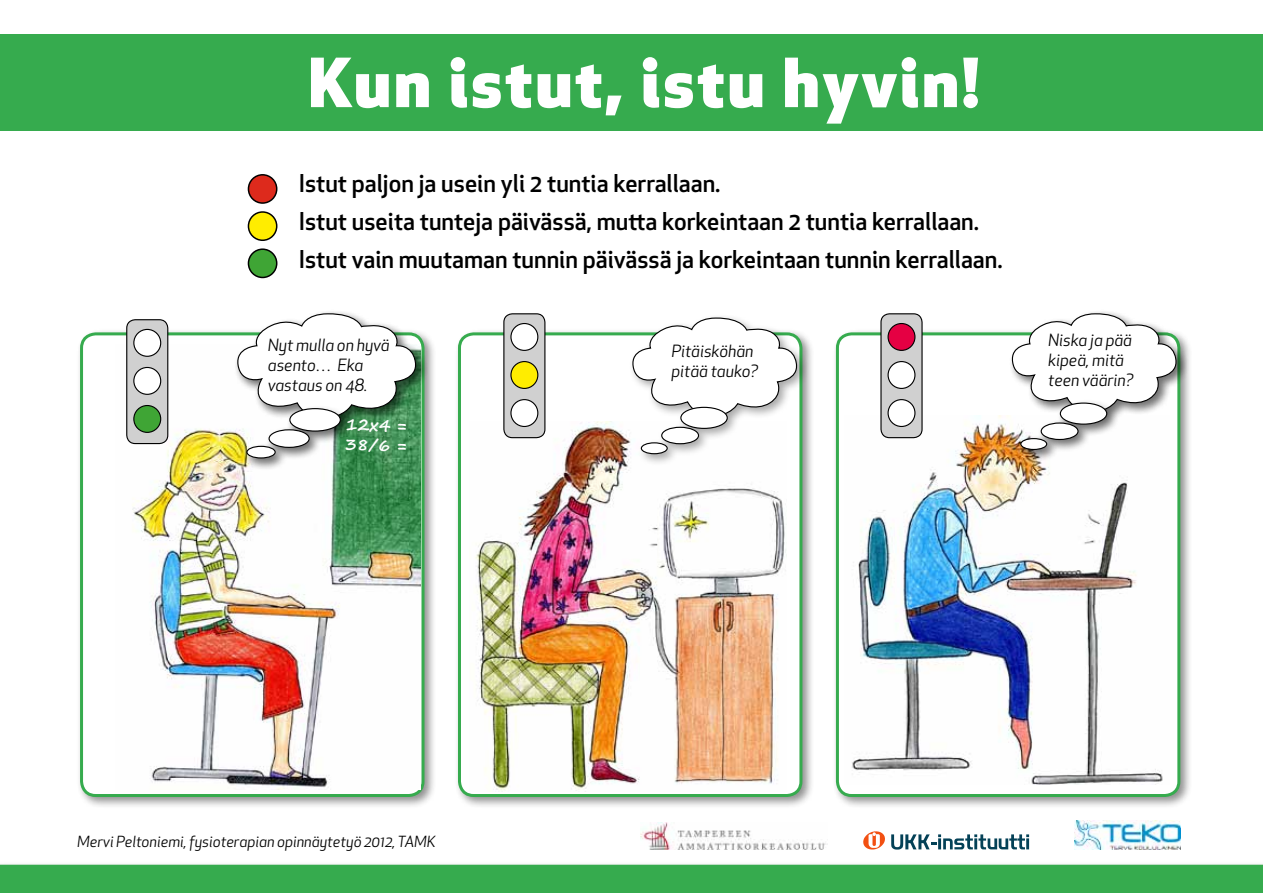
<style>
.page{position:relative;width:1263px;height:893px;background:#fff}
.page>*{position:absolute;margin:0;border:0;box-sizing:border-box;transform-origin:0 0}
.t1{font:800 66px "Apex New";letter-spacing:.05em;color:#fff}
.t2{font:500 24px/38px "Apex New";color:#000}
.t3{font:italic 16.5px/19.8px "Apex New";color:#000}
.t4{font:700 16.5px/19.8px "Segoe Print";color:#fff}
.t5{font:italic 15px "Apex New";color:#000}
</style>
<div class="page">
<div style="left:832px;top:328px;width:361px;height:482px;background:#000;opacity:.44"></div>
<div style="left:837px;top:334px;width:342px;height:461px;background:#fff;border-radius:14px"></div>
<div style="left:836px;top:332px;width:344px;height:465px;border:3px solid #36ab4e;border-radius:14px"></div>
<div style="left:454px;top:328px;width:361px;height:482px;background:#000;opacity:.44"></div>
<div style="left:459px;top:334px;width:342px;height:461px;background:#fff;border-radius:14px"></div>
<div style="left:458px;top:332px;width:344px;height:465px;border:3px solid #36ab4e;border-radius:14px"></div>
<div style="left:76px;top:328px;width:361px;height:482px;background:#000;opacity:.44"></div>
<div style="left:82px;top:334px;width:341px;height:461px;background:#fff;border-radius:14px"></div>
<div style="left:80px;top:332px;width:344px;height:465px;border:3px solid #36ab4e;border-radius:14px"></div>
<img style="left:126px;top:344px;width:295px;height:446px">
<img style="left:475px;top:422px;width:311px;height:369px">
<img style="left:852px;top:415px;width:311px;height:369px">
<div style="left:0;top:34px;width:1263px;height:97px;background:#36ab4e"></div>
<div style="left:248px;top:175px;width:29px;height:28px;background:#dd2a1c;border-radius:50%"></div>
<div style="left:248px;top:174px;width:29px;height:30px;border:2px solid #000;border-radius:50%"></div>
<div style="left:248px;top:212px;width:29px;height:28px;background:#ffed00;border-radius:50%"></div>
<div style="left:248px;top:211px;width:29px;height:30px;border:2px solid #000;border-radius:50%"></div>
<div style="left:248px;top:249px;width:29px;height:28px;background:#3fa535;border-radius:50%"></div>
<div style="left:248px;top:248px;width:29px;height:30px;border:2px solid #000;border-radius:50%"></div>
<img style="left:640px;top:823px;width:186px;height:27px">
<svg style="left:863px;top:831px;width:22px;height:18px"></svg>
<svg style="left:891px;top:834px;width:138px;height:15px"></svg>
<img style="left:1074px;top:821px;width:106px;height:28px">
<div style="left:0;top:861px;width:1263px;height:32px;background:#000;opacity:.44"></div>
<div style="left:0;top:865px;width:1263px;height:28px;background:#36ab4e"></div>
<div style="left:629px;top:313px;width:180px;height:153px;background:#000;opacity:.34"></div>
<svg style="left:629px;top:317px;width:171px;height:100px"></svg>
<div style="left:681px;top:407px;width:46px;height:21px;background:#fff;border-radius:50%"></div>
<div style="left:680px;top:407px;width:48px;height:22px;border:1px solid #000;border-radius:50%"></div>
<div style="left:662px;top:427px;width:36px;height:17px;background:#fff;border-radius:50%"></div>
<div style="left:661px;top:427px;width:38px;height:17px;border:1px solid #000;border-radius:50%"></div>
<div style="left:641px;top:443px;width:26px;height:11px;background:#fff;border-radius:50%"></div>
<div style="left:641px;top:442px;width:27px;height:12px;border:1px solid #000;border-radius:50%"></div>
<div style="left:1008px;top:309px;width:181px;height:153px;background:#000;opacity:.34"></div>
<div style="left:1008px;top:309px;width:181px;height:115px;background:#000;opacity:.34"></div>
<svg style="left:1009px;top:312px;width:171px;height:101px"></svg>
<div style="left:1056px;top:399px;width:63px;height:38px;background:#000;opacity:.34"></div>
<div style="left:1060px;top:403px;width:47px;height:21px;background:#fff;border-radius:50%"></div>
<div style="left:1060px;top:402px;width:47px;height:23px;border:1px solid #000;border-radius:50%"></div>
<div style="left:1037px;top:419px;width:54px;height:33px;background:#000;opacity:.34"></div>
<div style="left:1041px;top:423px;width:37px;height:16px;background:#fff;border-radius:50%"></div>
<div style="left:1041px;top:422px;width:37px;height:18px;border:1px solid #000;border-radius:50%"></div>
<div style="left:1017px;top:435px;width:42px;height:27px;background:#000;opacity:.34"></div>
<div style="left:1021px;top:439px;width:26px;height:10px;background:#fff;border-radius:50%"></div>
<div style="left:1020px;top:438px;width:27px;height:12px;border:1px solid #000;border-radius:50%"></div>
<div style="left:234px;top:309px;width:194px;height:162px;background:#000;opacity:.34"></div>
<div style="left:234px;top:309px;width:194px;height:121px;background:#000;opacity:.34"></div>
<svg style="left:234px;top:312px;width:185px;height:107px"></svg>
<div style="left:286px;top:404px;width:67px;height:40px;background:#000;opacity:.34"></div>
<div style="left:290px;top:409px;width:50px;height:22px;background:#fff;border-radius:50%"></div>
<div style="left:289px;top:408px;width:52px;height:24px;border:1px solid #000;border-radius:50%"></div>
<div style="left:265px;top:426px;width:57px;height:34px;background:#000;opacity:.34"></div>
<div style="left:269px;top:430px;width:40px;height:17px;background:#fff;border-radius:50%"></div>
<div style="left:269px;top:429px;width:41px;height:19px;border:1px solid #000;border-radius:50%"></div>
<div style="left:243px;top:442px;width:45px;height:29px;background:#000;opacity:.34"></div>
<div style="left:247px;top:446px;width:28px;height:12px;background:#fff;border-radius:50%"></div>
<div style="left:246px;top:446px;width:30px;height:12px;border:1px solid #000;border-radius:50%"></div>
<div style="left:127px;top:320px;width:41px;height:124px;background:#d0d0d0;border-radius:9px"></div>
<div style="left:126px;top:319px;width:42px;height:125px;border:1px solid #000;border-radius:9px"></div>
<div style="left:134px;top:329px;width:27px;height:27px;background:#fff;border-radius:50%"></div>
<div style="left:133px;top:329px;width:28px;height:28px;border:1px solid #000;border-radius:50%"></div>
<div style="left:134px;top:367px;width:27px;height:27px;background:#fff;border-radius:50%"></div>
<div style="left:133px;top:367px;width:28px;height:28px;border:1px solid #000;border-radius:50%"></div>
<div style="left:134px;top:405px;width:27px;height:27px;background:#3fa535;border-radius:50%"></div>
<div style="left:133px;top:405px;width:28px;height:28px;border:1px solid #000;border-radius:50%"></div>
<div style="left:881px;top:314px;width:41px;height:124px;background:#d0d0d0;border-radius:9px"></div>
<div style="left:880px;top:313px;width:42px;height:125px;border:1px solid #000;border-radius:9px"></div>
<div style="left:888px;top:323px;width:27px;height:27px;background:#e50043;border-radius:50%"></div>
<div style="left:887px;top:323px;width:28px;height:28px;border:1px solid #000;border-radius:50%"></div>
<div style="left:888px;top:362px;width:27px;height:26px;background:#fff;border-radius:50%"></div>
<div style="left:887px;top:361px;width:28px;height:28px;border:1px solid #000;border-radius:50%"></div>
<div style="left:888px;top:400px;width:27px;height:26px;background:#fff;border-radius:50%"></div>
<div style="left:887px;top:399px;width:28px;height:28px;border:1px solid #000;border-radius:50%"></div>
<div style="left:504px;top:314px;width:41px;height:124px;background:#d0d0d0;border-radius:9px"></div>
<div style="left:503px;top:313px;width:42px;height:125px;border:1px solid #000;border-radius:9px"></div>
<div style="left:511px;top:323px;width:27px;height:27px;background:#fff;border-radius:50%"></div>
<div style="left:510px;top:323px;width:28px;height:28px;border:1px solid #000;border-radius:50%"></div>
<div style="left:511px;top:362px;width:27px;height:26px;background:#ffed00;border-radius:50%"></div>
<div style="left:510px;top:361px;width:28px;height:28px;border:1px solid #000;border-radius:50%"></div>
<div style="left:511px;top:400px;width:27px;height:26px;background:#fff;border-radius:50%"></div>
<div style="left:510px;top:399px;width:28px;height:28px;border:1px solid #000;border-radius:50%"></div>
<h1 class="t1" style="left:308px;top:37px;width:672px">Kun istut, istu hyvin!</h1>
<p class="t2" style="left:299px;top:164px;width:705px">Istut paljon ja usein yli 2 tuntia kerrallaan.<br>Istut useita tunteja päivässä, mutta korkeintaan 2 tuntia kerrallaan.<br>Istut vain muutaman tunnin päivässä ja korkeintaan tunnin kerrallaan.</p>
<p class="t3" style="left:268px;top:336px;width:123px">Nyt mulla on hyvä asento… Eka vastaus on 48.</p>
<p class="t3" style="left:671px;top:341px;width:88px">Pitäisköhän pitää tauko?</p>
<p class="t3" style="left:1048px;top:330px;width:87px">Niska ja pää kipeä, mitä teen väärin?</p>
<p class="t4" style="left:346px;top:414px;width:64px;rotate:2deg">12x4 =<br>38/6 =</p>
<p class="t5" style="left:77px;top:832px;width:360px">Mervi Peltoniemi, fysioterapian opinnäytetyö 2012, TAMK</p>
</div>
